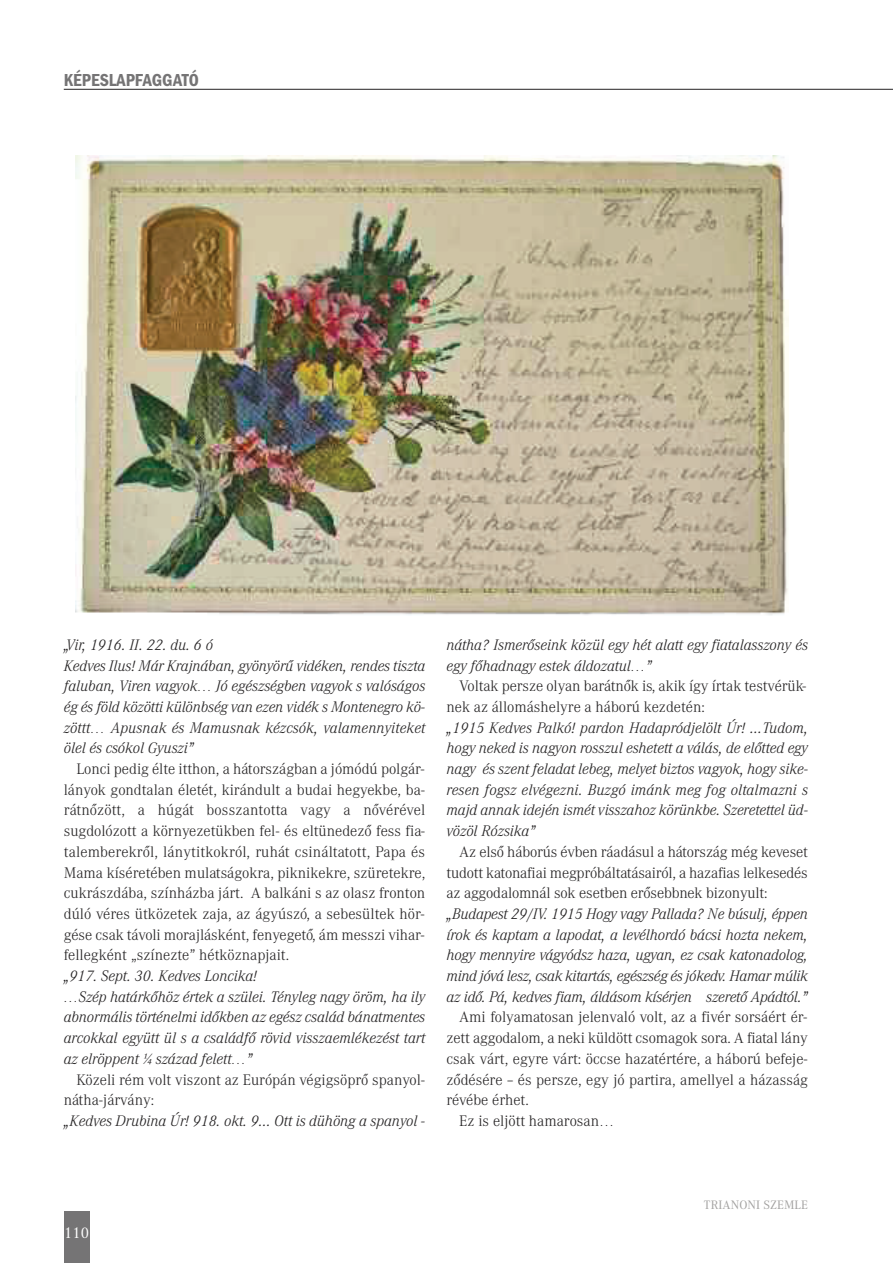
<style>
.page{position:relative;width:893px;height:1263px;background:#fff}
.page>*{position:absolute;margin:0;border:0;box-sizing:border-box;transform-origin:0 0}
.t1{font:600 condensed 18px "Franklin Gothic";color:#757475}
.t2{font:italic 300 15px/20.7px "Corporate A";color:#252324}
.t3{font:300 15px/20.7px "Corporate A";color:#252324;text-align:justify}
.t4{font:15px "Corporate A";color:#fff}
.t5{font:12px "Corporate A";letter-spacing:.01em;color:#a1a09f}
</style>
<div class="page">
<hr style="left:64px;top:89px;width:829px;height:1px;background:#252324">
<div style="left:64px;top:1212px;width:25px;height:51px;background:#757475"></div>
<img style="left:76px;top:156px;width:712px;height:459px">
<p class="t1" style="left:64px;top:69px;width:137px">KÉPESLAPFAGGATÓ</p>
<p class="t2" style="left:64px;top:635px;width:363px">„Vir, 1916. II. 22. du. 6 ó<br>Kedves Ilus! Már Krajnában, gyönyörű vidéken, rendes tiszta faluban, Viren vagyok… Jó egészségben vagyok s valóságos ég és föld közötti különbség van ezen vidék s Montenegro kö&shy;zöttt… Apusnak és Mamusnak kézcsók, valamennyiteket ölel és csókol Gyuszi”</p>
<p class="t3" style="left:64px;top:760px;width:363px;text-indent:13px">Lonci pedig élte itthon, a hátországban a jómódú polgár&shy;lányok gondtalan életét, kirándult a budai hegyekbe, ba&shy;rátnőzött, a húgát bosszantotta vagy a nővérével sugdolózott a környezetükben fel- és eltünedező fess fia&shy;talemberekről, lánytitkokról, ruhát csináltatott, Papa és Mama kíséretében mulatságokra, piknikekre, szüretekre, cukrászdába, színházba járt. A balkáni s az olasz fronton dúló véres ütközetek zaja, az ágyúszó, a sebesültek hör&shy;gése csak távoli morajlásként, fenyegető, ám messzi vihar&shy;fellegként „színezte” hétköznapjait.</p>
<p class="t2" style="left:64px;top:967px;width:363px">„917. Sept. 30. Kedves Loncika!<br>…Szép határkőhöz értek a szülei. Tényleg nagy öröm, ha ily abnormális történelmi időkben az egész család bánatmentes arcokkal együtt ül s a családfő rövid visszaemlékezést tart az elröppent ¼ század felett…”</p>
<p class="t3" style="left:64px;top:1070px;width:363px;text-indent:13px">Közeli rém volt viszont az Európán végigsöprő spanyol&shy;nátha-járvány:</p>
<p class="t2" style="left:64px;top:1112px;width:363px">„Kedves Drubina Úr! 918. okt. 9... Ott is dühöng a spanyol -</p>
<p class="t2" style="left:446px;top:635px;width:363px">nátha? Ismerőseink közül egy hét alatt egy fiatalasszony és egy főhadnagy estek áldozatul…”</p>
<p class="t3" style="left:446px;top:677px;width:362px;text-indent:13px">Voltak persze olyan barátnők is, akik így írtak testvérük&shy;nek az állomáshelyre a háború kezdetén:</p>
<p class="t2" style="left:446px;top:718px;width:363px;text-align:justify">„1915 Kedves Palkó! pardon Hadapródjelölt Úr! ...Tudom, hogy neked is nagyon rosszul eshetett a válás, de előtted egy nagy és szent feladat lebeg, melyet biztos vagyok, hogy sike&shy;resen fogsz elvégezni. Buzgó imánk meg fog oltalmazni s majd annak idején ismét visszahoz körünkbe. Szeretettel üd&shy;vözöl Rózsika”</p>
<p class="t3" style="left:446px;top:842px;width:363px;text-indent:13px">Az első háborús évben ráadásul a hátország még keveset tudott katonafiai megpróbáltatásairól, a hazafias lelkesedés az aggodalomnál sok esetben erősebbnek bizonyult:</p>
<p class="t2" style="left:446px;top:905px;width:363px;text-align:justify">„Budapest 29/IV. 1915 Hogy vagy Pallada? Ne búsulj, éppen írok és kaptam a lapodat, a levélhordó bácsi hozta nekem, hogy mennyire vágyódsz haza, ugyan, ez csak katonadolog, mind jóvá lesz, csak kitartás, egészség és jókedv. Hamar múlik az idő. Pá, kedves fiam, áldásom kísérjen szerető Apádtól.”</p>
<p class="t3" style="left:459px;top:1008px;width:350px">Ami folyamatosan jelenvaló volt, az a fivér sorsáért ér-</p>
<p class="t3" style="left:446px;top:1029px;width:363px">zett aggodalom, a neki küldött csomagok sora. A fiatal lány</p>
<p class="t3" style="left:446px;top:1049px;width:363px">csak várt, egyre várt: öccse hazatértére, a háború befeje-</p>
<p class="t3" style="left:446px;top:1070px;width:363px">ződésére – és persze, egy jó partira, amellyel a házasság</p>
<p class="t3" style="left:446px;top:1091px;width:84px">révébe érhet.</p>
<p class="t3" style="left:459px;top:1112px;width:156px">Ez is eljött hamarosan…</p>
<p class="t4" style="left:64px;top:1225px;width:26px">110</p>
<p class="t5" style="left:704px;top:1198px;width:105px">TRIANONI SZEMLE</p>
</div>
